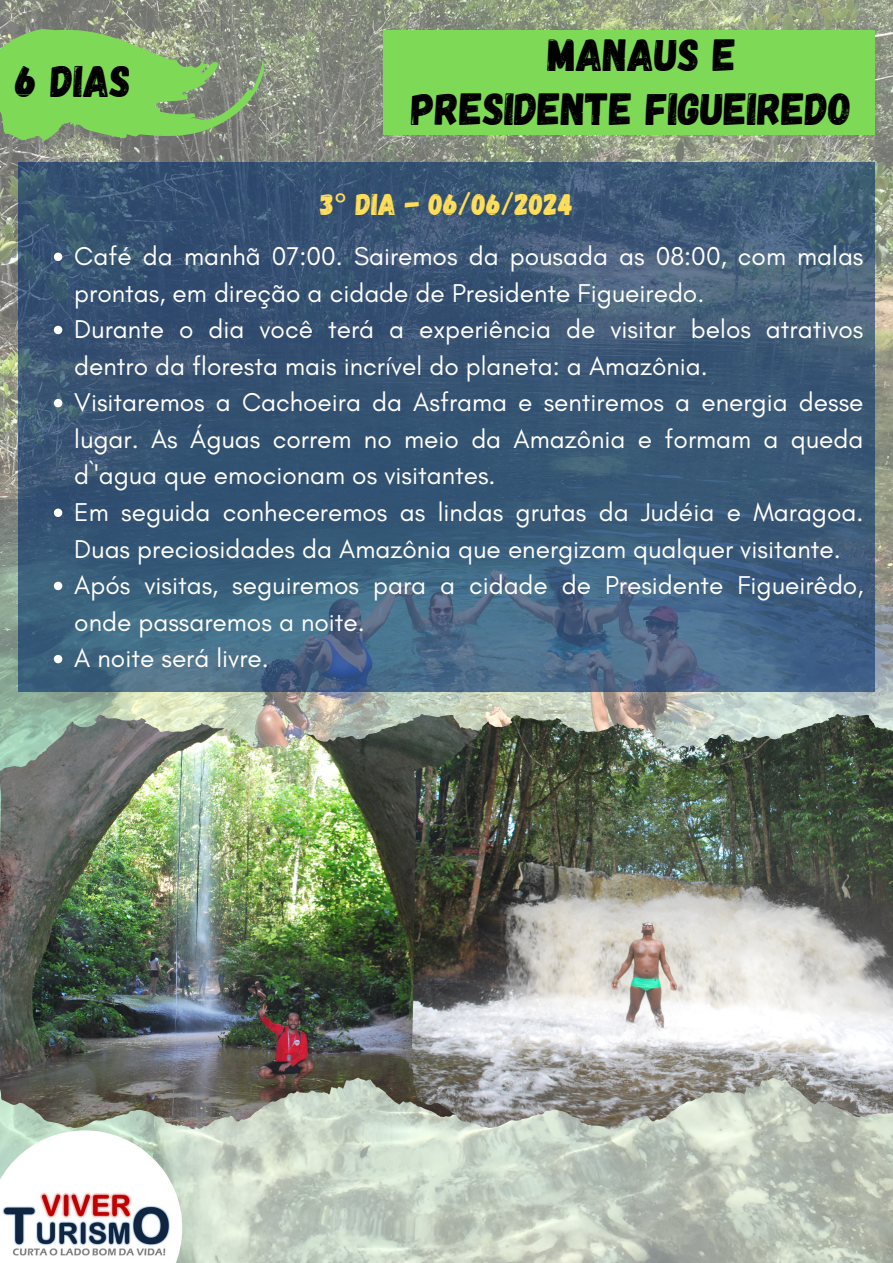
<style>
.page{position:relative;width:893px;height:1263px;background:#fff}
.page>*{position:absolute;margin:0;border:0;box-sizing:border-box;transform-origin:0 0}
.t1{font:45px "Gagalin";color:#000}
.t2{font:44.17px "Gagalin";color:#000}
.t3{font:30px "Gagalin";color:#ffde59}
.t4{font:26.25px/36.6px "Glacial Indifference";color:#fff}
.s1{font-family:"Noto Sans"}
</style>
<div class="page">
<img style="left:0;top:0;width:893px;height:1263px">
<img style="left:0;top:1130px;width:182px;height:133px">
<svg style="left:0;top:29px;width:264px;height:112px;background:#82bc66"></svg>
<div style="left:384px;top:30px;width:491px;height:104px;background:#7ed957"></div>
<svg style="left:18px;top:162px;width:857px;height:529px;background:#3c5b79"></svg>
<img style="left:107px;top:714px;width:377px;height:367px">
<img style="left:522px;top:714px;width:371px;height:367px">
<svg style="left:54px;top:253px;width:8px;height:8px"></svg>
<svg style="left:54px;top:326px;width:8px;height:8px"></svg>
<svg style="left:54px;top:399px;width:8px;height:8px"></svg>
<svg style="left:54px;top:509px;width:8px;height:8px"></svg>
<svg style="left:54px;top:582px;width:8px;height:8px"></svg>
<svg style="left:54px;top:655px;width:8px;height:8px"></svg>
<p class="t2" style="left:16px;top:52px;width:117px">6 DIAS</p>
<p class="t1" style="left:548px;top:26px;width:190px">MANAUS E</p>
<p class="t1" style="left:411px;top:80px;width:442px">PRESIDENTE FIGUEIREDO</p>
<p class="t3" style="left:320px;top:184px;width:254px">3<span class="s1">°</span> DIA - 06/06/2024</p>
<p class="t4" style="left:74px;top:237px;width:790px">Café da manhã 07:00. Sairemos da pousada as 08:00, com malas prontas, em direção a cidade de Presidente Figueiredo.</p>
<p class="t4" style="left:74px;top:311px;width:790px">Durante o dia você terá a experiência de visitar belos atrativos dentro da floresta mais incrível do planeta: a Amazônia.</p>
<p class="t4" style="left:74px;top:384px;width:790px;text-align:justify">Visitaremos a Cachoeira da Asframa e sentiremos a energia desse lugar. As Águas correm no meio da Amazônia e formam a queda d`'agua que emocionam os visitantes.</p>
<p class="t4" style="left:74px;top:493px;width:790px">Em seguida conheceremos as lindas grutas da Judéia e Maragoa.<br>Duas preciosidades da Amazônia que energizam qualquer visitante.</p>
<p class="t4" style="left:74px;top:567px;width:790px">Após visitas, seguiremos para a cidade de Presidente Figueirêdo, onde passaremos a noite.</p>
<p class="t4" style="left:74px;top:640px;width:196px">A noite será livre.</p>
</div>
